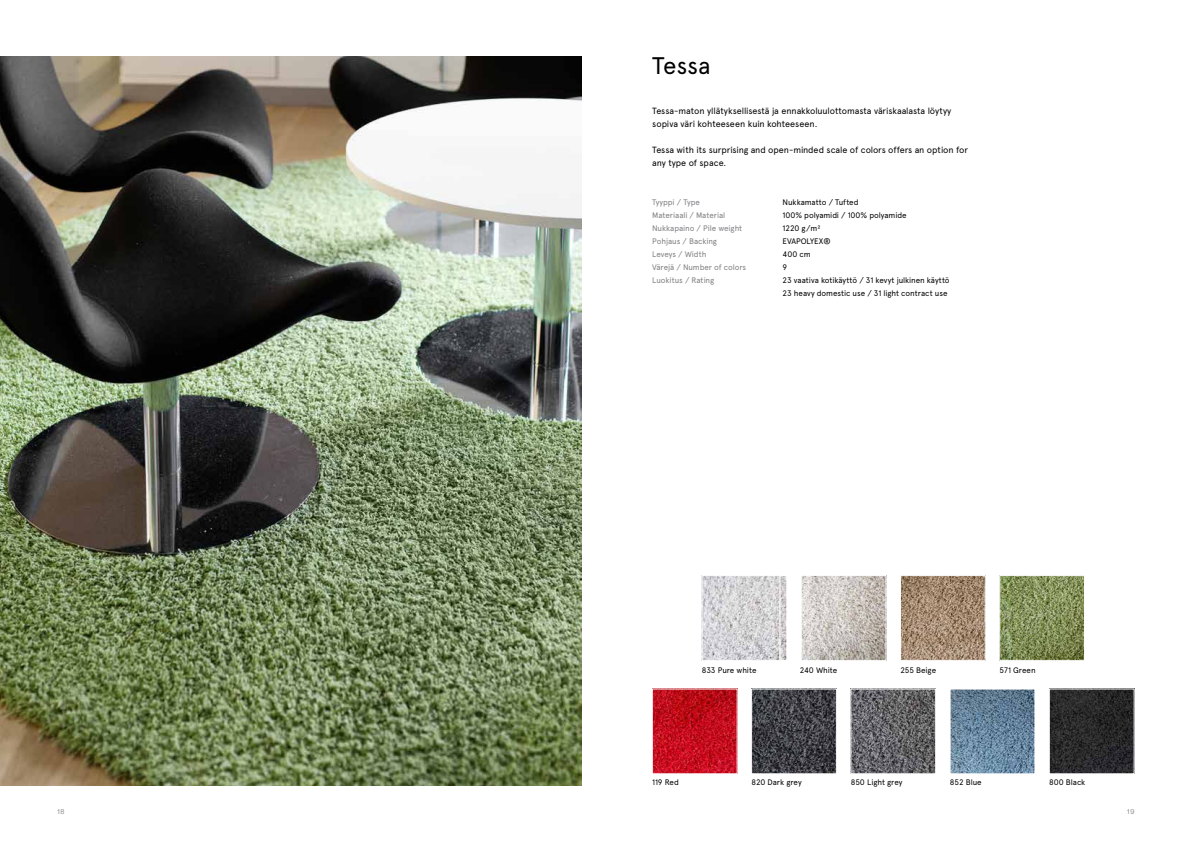
<style>
.page{position:relative;width:1191px;height:842px;background:#fff}
.page>*{position:absolute;margin:0;border:0;box-sizing:border-box;transform-origin:0 0}
.t1{font:24px "Apercu Pro";letter-spacing:-.01em;color:#000}
.t2{font:9px/13px "Apercu Pro";letter-spacing:-.01em;color:#000}
.t3{font:8px/13px "Apercu Pro";letter-spacing:-.01em;color:#000}
.t4{font:8px "Apercu Pro";letter-spacing:-.01em;color:#807f83}
.t5{font:300 7px "Helvetica Neue LT Std";color:#6d6e71}
</style>
<div class="page">
<img style="left:0;top:57px;width:581px;height:728px">
<img style="left:852px;top:691px;width:81px;height:81px">
<div style="left:850px;top:689px;width:85px;height:85px;border:1px solid #fff"></div>
<img style="left:952px;top:691px;width:81px;height:81px">
<div style="left:950px;top:689px;width:85px;height:85px;border:1px solid #fff"></div>
<img style="left:753px;top:691px;width:81px;height:81px">
<div style="left:751px;top:689px;width:85px;height:85px;border:1px solid #fff"></div>
<img style="left:1051px;top:691px;width:81px;height:81px">
<div style="left:1049px;top:689px;width:85px;height:85px;border:1px solid #fff"></div>
<img style="left:654px;top:691px;width:81px;height:81px">
<img style="left:704px;top:577px;width:81px;height:81px">
<div style="left:702px;top:575px;width:85px;height:85px;border:1px solid #fff"></div>
<div style="left:780px;top:575px;width:85px;height:85px;border:1px solid #fff"></div>
<img style="left:803px;top:577px;width:81px;height:81px">
<div style="left:801px;top:575px;width:85px;height:85px;border:1px solid #fff"></div>
<img style="left:902px;top:577px;width:81px;height:81px">
<div style="left:900px;top:575px;width:85px;height:85px;border:1px solid #fff"></div>
<img style="left:1001px;top:577px;width:81px;height:81px">
<div style="left:999px;top:575px;width:85px;height:85px;border:1px solid #fff"></div>
<h1 class="t1" style="left:652px;top:47px;width:60px">Tessa</h1>
<p class="t2" style="left:652px;top:104px;width:301px">Tessa-maton yllätyksellisestä ja ennakkoluulottomasta väriskaalasta löytyy sopiva väri kohteeseen kuin kohteeseen.</p>
<p class="t2" style="left:652px;top:143px;width:317px">Tessa with its surprising and open-minded scale of colors offers an option for any type of space.</p>
<p class="t4" style="left:652px;top:196px;width:49px">Tyyppi / Type</p>
<p class="t3" style="left:782px;top:195px;width:78px">Nukkamatto / Tufted</p>
<p class="t4" style="left:652px;top:209px;width:75px">Materiaali / Material</p>
<p class="t3" style="left:782px;top:208px;width:125px">100% polyamidi / 100% polyamide</p>
<p class="t4" style="left:652px;top:222px;width:92px">Nukkapaino / Pile weight</p>
<p class="t3" style="left:782px;top:221px;width:39px">1220 g/m²</p>
<p class="t4" style="left:652px;top:235px;width:66px">Pohjaus / Backing</p>
<p class="t3" style="left:782px;top:234px;width:49px">EVAPOLYEX®</p>
<p class="t4" style="left:652px;top:248px;width:56px">Leveys / Width</p>
<p class="t3" style="left:782px;top:247px;width:30px">400 cm</p>
<p class="t4" style="left:652px;top:261px;width:96px">Värejä / Number of colors</p>
<p class="t3" style="left:782px;top:260px;width:6px">9</p>
<p class="t4" style="left:652px;top:274px;width:63px">Luokitus / Rating</p>
<p class="t3" style="left:782px;top:273px;width:168px">23 vaativa kotikäyttö / 31 kevyt julkinen käyttö<br>23 heavy domestic use / 31 light contract use</p>
<p class="t3" style="left:702px;top:663px;width:56px">833 Pure white</p>
<p class="t3" style="left:800px;top:663px;width:39px">240 White</p>
<p class="t3" style="left:900px;top:663px;width:37px">255 Beige</p>
<p class="t3" style="left:999px;top:663px;width:38px">571 Green</p>
<p class="t3" style="left:652px;top:775px;width:28px">119 Red</p>
<p class="t3" style="left:751px;top:775px;width:52px">820 Dark grey</p>
<p class="t3" style="left:850px;top:775px;width:53px">850 Light grey</p>
<p class="t3" style="left:950px;top:775px;width:33px">852 Blue</p>
<p class="t3" style="left:1049px;top:775px;width:38px">800 Black</p>
<p class="t5" style="left:57px;top:807px;width:9px">18</p>
<p class="t5" style="left:1126px;top:807px;width:9px">19</p>
</div>
